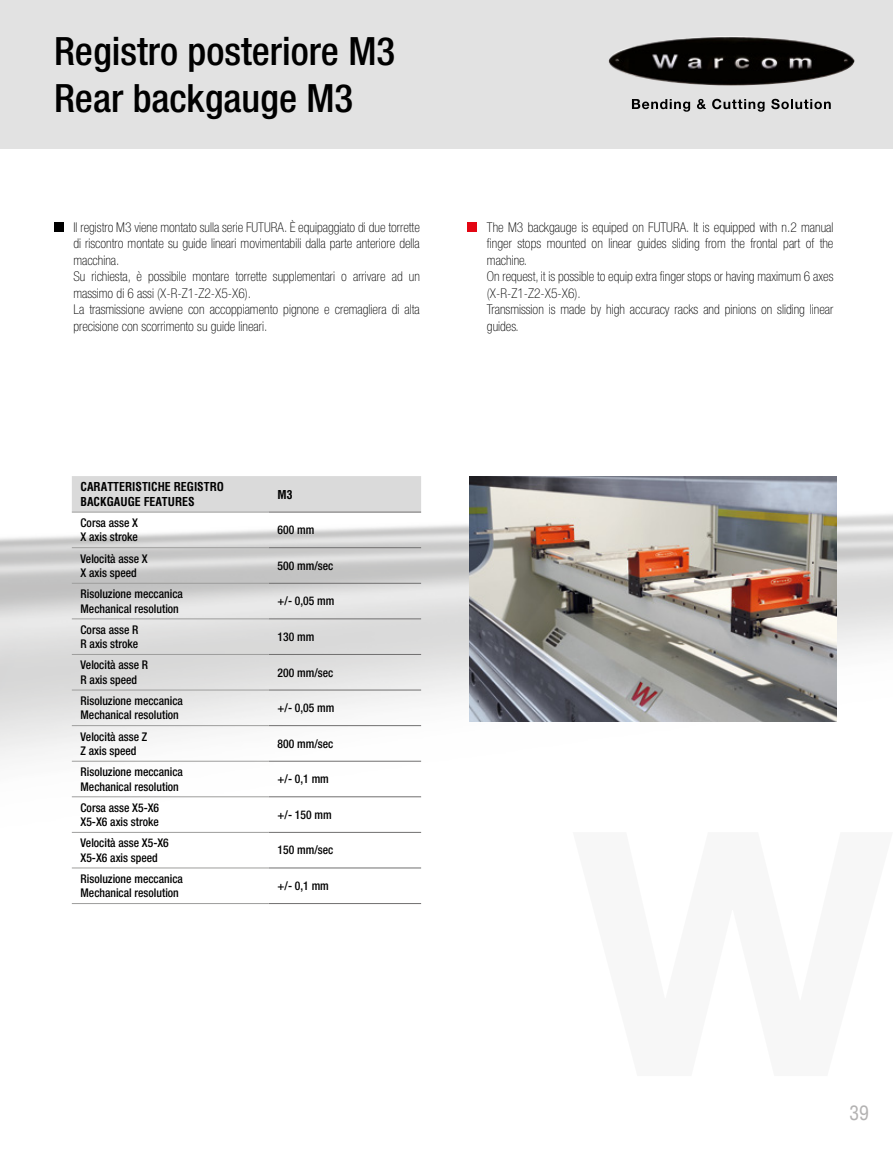
<style>
.page{position:relative;width:893px;height:1149px;background:#fff}
.page>*{position:absolute;margin:0;border:0;box-sizing:border-box;transform-origin:0 0}
.t1{font:500 condensed 39px/46.8px "Helvetica Neue LT";color:#000}
.t2{font:condensed 19.5px "Helvetica";color:#b3b2b2}
.t3{font:100 condensed 13.5px/16.5px "Helvetica Neue LT Std";color:#000}
.t4{font:500 condensed 12px/14.4px "Helvetica Neue LT";color:#000}
.t5{font:700 condensed 12px/14.4px "Helvetica";color:#000}
</style>
<div class="page">
<img style="left:0;top:222px;width:893px;height:682px">
<div style="left:0;top:0;width:893px;height:149px;background:#e2e2e2"></div>
<div style="left:54px;top:222px;width:9px;height:9px;background:#000"></div>
<div style="left:467px;top:222px;width:9px;height:9px;background:#e30613"></div>
<hr style="left:0;top:0;width:1px;height:149px;background:#c6c6c6">
<div style="left:72px;top:476px;width:349px;height:35px;background:#dadada"></div>
<hr style="left:269px;top:511px;width:152px;height:1px;background:#706f6f">
<hr style="left:269px;top:547px;width:152px;height:1px;background:#706f6f">
<hr style="left:269px;top:583px;width:152px;height:1px;background:#706f6f">
<hr style="left:269px;top:618px;width:152px;height:1px;background:#706f6f">
<hr style="left:269px;top:654px;width:152px;height:1px;background:#706f6f">
<hr style="left:269px;top:689px;width:152px;height:1px;background:#706f6f">
<hr style="left:269px;top:725px;width:152px;height:1px;background:#706f6f">
<hr style="left:269px;top:760px;width:152px;height:1px;background:#706f6f">
<hr style="left:269px;top:796px;width:152px;height:1px;background:#706f6f">
<hr style="left:269px;top:831px;width:152px;height:1px;background:#706f6f">
<hr style="left:269px;top:867px;width:152px;height:1px;background:#706f6f">
<hr style="left:269px;top:903px;width:152px;height:1px;background:#706f6f">
<hr style="left:72px;top:511px;width:197px;height:1px;background:#9d9d9c">
<hr style="left:72px;top:547px;width:197px;height:1px;background:#9d9d9c">
<hr style="left:72px;top:583px;width:197px;height:1px;background:#9d9d9c">
<hr style="left:72px;top:618px;width:197px;height:1px;background:#9d9d9c">
<hr style="left:72px;top:654px;width:197px;height:1px;background:#9d9d9c">
<hr style="left:72px;top:689px;width:197px;height:1px;background:#9d9d9c">
<hr style="left:72px;top:725px;width:197px;height:1px;background:#9d9d9c">
<hr style="left:72px;top:760px;width:197px;height:1px;background:#9d9d9c">
<hr style="left:72px;top:796px;width:197px;height:1px;background:#9d9d9c">
<hr style="left:72px;top:831px;width:197px;height:1px;background:#9d9d9c">
<hr style="left:72px;top:867px;width:197px;height:1px;background:#9d9d9c">
<hr style="left:72px;top:903px;width:197px;height:1px;background:#9d9d9c">
<img style="left:470px;top:476px;width:367px;height:244px">
<svg style="left:632px;top:99px;width:58px;height:13px"></svg>
<svg style="left:697px;top:99px;width:9px;height:10px"></svg>
<svg style="left:712px;top:99px;width:53px;height:13px"></svg>
<svg style="left:771px;top:99px;width:60px;height:10px"></svg>
<img style="left:608px;top:36px;width:246px;height:49px">
<svg style="left:573px;top:831px;width:320px;height:73px"></svg>
<h1 class="t1" style="left:54px;top:27px;width:343px">Registro posteriore M3<br>Rear backgauge M3</h1>
<p class="t3" style="left:73px;top:219px;width:348px">Il registro M3 viene montato sulla serie FUTURA. È equipaggiato di due torrette di riscontro montate su guide lineari movimentabili dalla parte anteriore della macchina.<br>Su richiesta, è possibile montare torrette supplementari o arrivare ad un massimo di 6 assi (X-R-Z1-Z2-X5-X6).<br>La trasmissione avviene con accoppiamento pignone e cremagliera di alta precisione con scorrimento su guide lineari.</p>
<p class="t5" style="left:81px;top:479px;width:145px">CARATTERISTICHE REGISTRO<br>BACKGAUGE FEATURES</p>
<p class="t5" style="left:278px;top:487px;width:17px">M3</p>
<p class="t4" style="left:81px;top:515px;width:59px">Corsa asse X<br>X axis stroke</p>
<p class="t4" style="left:278px;top:522px;width:38px">600 mm</p>
<p class="t4" style="left:81px;top:550px;width:69px">Velocità asse X<br>X axis speed</p>
<p class="t4" style="left:278px;top:558px;width:57px">500 mm/sec</p>
<p class="t4" style="left:81px;top:586px;width:104px">Risoluzione meccanica<br>Mechanical resolution</p>
<p class="t4" style="left:278px;top:593px;width:58px">+/- 0,05 mm</p>
<p class="t4" style="left:81px;top:622px;width:59px">Corsa asse R<br>R axis stroke</p>
<p class="t4" style="left:278px;top:629px;width:38px">130 mm</p>
<p class="t4" style="left:81px;top:657px;width:69px">Velocità asse R<br>R axis speed</p>
<p class="t4" style="left:278px;top:664px;width:57px">200 mm/sec</p>
<p class="t4" style="left:81px;top:693px;width:104px">Risoluzione meccanica<br>Mechanical resolution</p>
<p class="t4" style="left:278px;top:700px;width:58px">+/- 0,05 mm</p>
<p class="t4" style="left:81px;top:728px;width:68px">Velocità asse Z<br>Z axis speed</p>
<p class="t4" style="left:278px;top:735px;width:57px">800 mm/sec</p>
<p class="t4" style="left:81px;top:764px;width:104px">Risoluzione meccanica<br>Mechanical resolution</p>
<p class="t4" style="left:278px;top:771px;width:53px">+/- 0,1 mm</p>
<p class="t4" style="left:81px;top:799px;width:80px">Corsa asse X5-X6<br>X5-X6 axis stroke</p>
<p class="t4" style="left:278px;top:807px;width:56px">+/- 150 mm</p>
<p class="t4" style="left:81px;top:835px;width:90px">Velocità asse X5-X6<br>X5-X6 axis speed</p>
<p class="t4" style="left:278px;top:842px;width:57px">150 mm/sec</p>
<p class="t4" style="left:81px;top:870px;width:104px">Risoluzione meccanica<br>Mechanical resolution</p>
<p class="t4" style="left:278px;top:878px;width:53px">+/- 0,1 mm</p>
<p class="t3" style="left:487px;top:219px;width:348px">The M3 backgauge is equiped on FUTURA. It is equipped with n.2 manual finger stops mounted on linear guides sliding from the frontal part of the machine.<br>On request, it is possible to equip extra finger stops or having maximum 6 axes (X-R-Z1-Z2-X5-X6).<br>Transmission is made by high accuracy racks and pinions on sliding linear guides.</p>
<h2 class="t2" style="left:849px;top:1099px;width:21px">39</h2>
</div>
